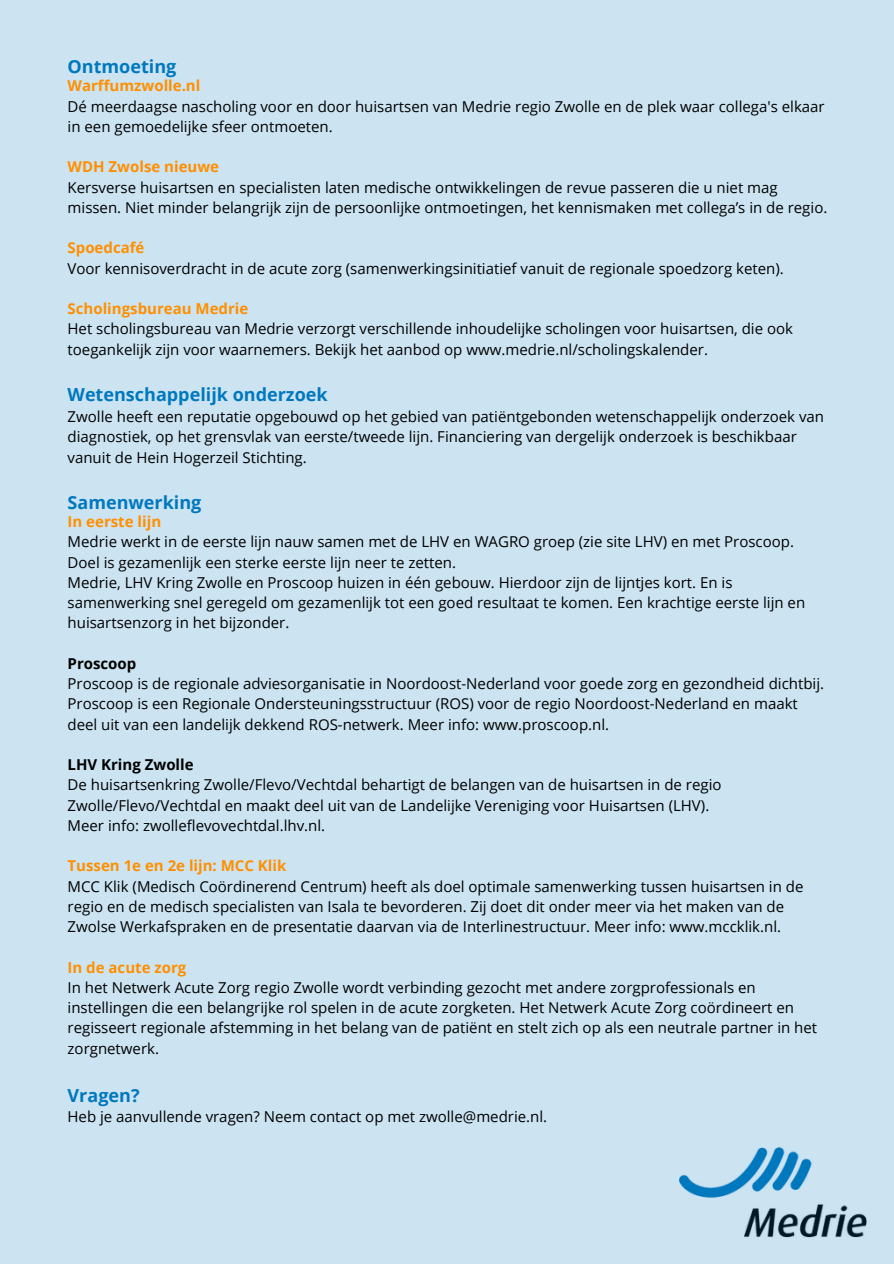
<style>
.page{position:relative;width:894px;height:1264px;background:#fff}
.page>*{position:absolute;margin:0;border:0;box-sizing:border-box;transform-origin:0 0}
.t1{font:700 18px "Open Sans";color:#0078be}
.t2{font:15px/20.2px "Open Sans";color:#000}
.t3{font:700 15px "Open Sans";color:#ff8f00}
.t4{font:700 15px "Open Sans";color:#000}
</style>
<div class="page">
<div style="left:0;top:0;width:893px;height:1263px;background:#cce4f2"></div>
<p class="t1" style="left:68px;top:54px;width:110px">Ontmoeting</p>
<p class="t3" style="left:68px;top:75px;width:134px">Warffumzwolle.nl</p>
<p class="t2" style="left:68px;top:96px;width:758px">Dé meerdaagse nascholing voor en door huisartsen van Medrie regio Zwolle en de plek waar collega's elkaar in een gemoedelijke sfeer ontmoeten.</p>
<p class="t3" style="left:68px;top:156px;width:153px">WDH Zwolse nieuwe</p>
<p class="t2" style="left:68px;top:177px;width:761px">Kersverse huisartsen en specialisten laten medische ontwikkelingen de revue passeren die u niet mag missen. Niet minder belangrijk zijn de persoonlijke ontmoetingen, het kennismaken met collega’s in de regio.</p>
<p class="t3" style="left:68px;top:237px;width:78px">Spoedcafé</p>
<p class="t2" style="left:68px;top:258px;width:717px">Voor kennisoverdracht in de acute zorg (samenwerkingsinitiatief vanuit de regionale spoedzorg keten).</p>
<p class="t3" style="left:68px;top:298px;width:182px">Scholingsbureau Medrie</p>
<p class="t2" style="left:68px;top:318px;width:726px">Het scholingsbureau van Medrie verzorgt verschillende inhoudelijke scholingen voor huisartsen, die ook toegankelijk zijn voor waarnemers. Bekijk het aanbod op www.medrie.nl/scholingskalender.</p>
<p class="t1" style="left:68px;top:381px;width:261px">Wetenschappelijk onderzoek</p>
<p class="t2" style="left:68px;top:406px;width:757px">Zwolle heeft een reputatie opgebouwd op het gebied van patiëntgebonden wetenschappelijk onderzoek van diagnostiek, op het grensvlak van eerste/tweede lijn. Financiering van dergelijk onderzoek is beschikbaar vanuit de Hein Hogerzeil Stichting.</p>
<p class="t1" style="left:68px;top:489px;width:135px">Samenwerking</p>
<p class="t3" style="left:68px;top:511px;width:95px">In eerste lijn</p>
<p class="t2" style="left:68px;top:531px;width:739px">Medrie werkt in de eerste lijn nauw samen met de LHV en WAGRO groep (zie site LHV) en met Proscoop.<br>Doel is gezamenlijk een sterke eerste lijn neer te zetten.<br>Medrie, LHV Kring Zwolle en Proscoop huizen in één gebouw. Hierdoor zijn de lijntjes kort. En is samenwerking snel geregeld om gezamenlijk tot een goed resultaat te komen. Een krachtige eerste lijn en huisartsenzorg in het bijzonder.</p>
<p class="t4" style="left:68px;top:652px;width:70px">Proscoop</p>
<p class="t2" style="left:68px;top:673px;width:757px">Proscoop is de regionale adviesorganisatie in Noordoost-Nederland voor goede zorg en gezondheid dichtbij.<br>Proscoop is een Regionale Ondersteuningsstructuur (ROS) voor de regio Noordoost-Nederland en maakt deel uit van een landelijk dekkend ROS-netwerk. Meer info: www.proscoop.nl.</p>
<p class="t4" style="left:68px;top:754px;width:127px">LHV Kring Zwolle</p>
<p class="t2" style="left:68px;top:774px;width:655px">De huisartsenkring Zwolle/Flevo/Vechtdal behartigt de belangen van de huisartsen in de regio<br>Zwolle/Flevo/Vechtdal en maakt deel uit van de Landelijke Vereniging voor Huisartsen (LHV).<br>Meer info: zwolleflevovechtdal.lhv.nl.</p>
<p class="t3" style="left:68px;top:855px;width:220px">Tussen 1e en 2e lijn: MCC Klik</p>
<p class="t2" style="left:68px;top:875px;width:737px">MCC Klik (Medisch Coördinerend Centrum) heeft als doel optimale samenwerking tussen huisartsen in de regio en de medisch specialisten van Isala te bevorderen. Zij doet dit onder meer via het maken van de<br>Zwolse Werkafspraken en de presentatie daarvan via de Interlinestructuur. Meer info: www.mccklik.nl.</p>
<p class="t3" style="left:68px;top:956px;width:120px">In de acute zorg</p>
<p class="t2" style="left:68px;top:976px;width:750px">In het Netwerk Acute Zorg regio Zwolle wordt verbinding gezocht met andere zorgprofessionals en instellingen die een belangrijke rol spelen in de acute zorgketen. Het Netwerk Acute Zorg coördineert en regisseert regionale afstemming in het belang van de patiënt en stelt zich op als een neutrale partner in het zorgnetwerk.</p>
<p class="t1" style="left:68px;top:1082px;width:73px">Vragen?</p>
<p class="t2" style="left:68px;top:1106px;width:481px">Heb je aanvullende vragen? Neem contact op met zwolle@medrie.nl.</p>
</div>
